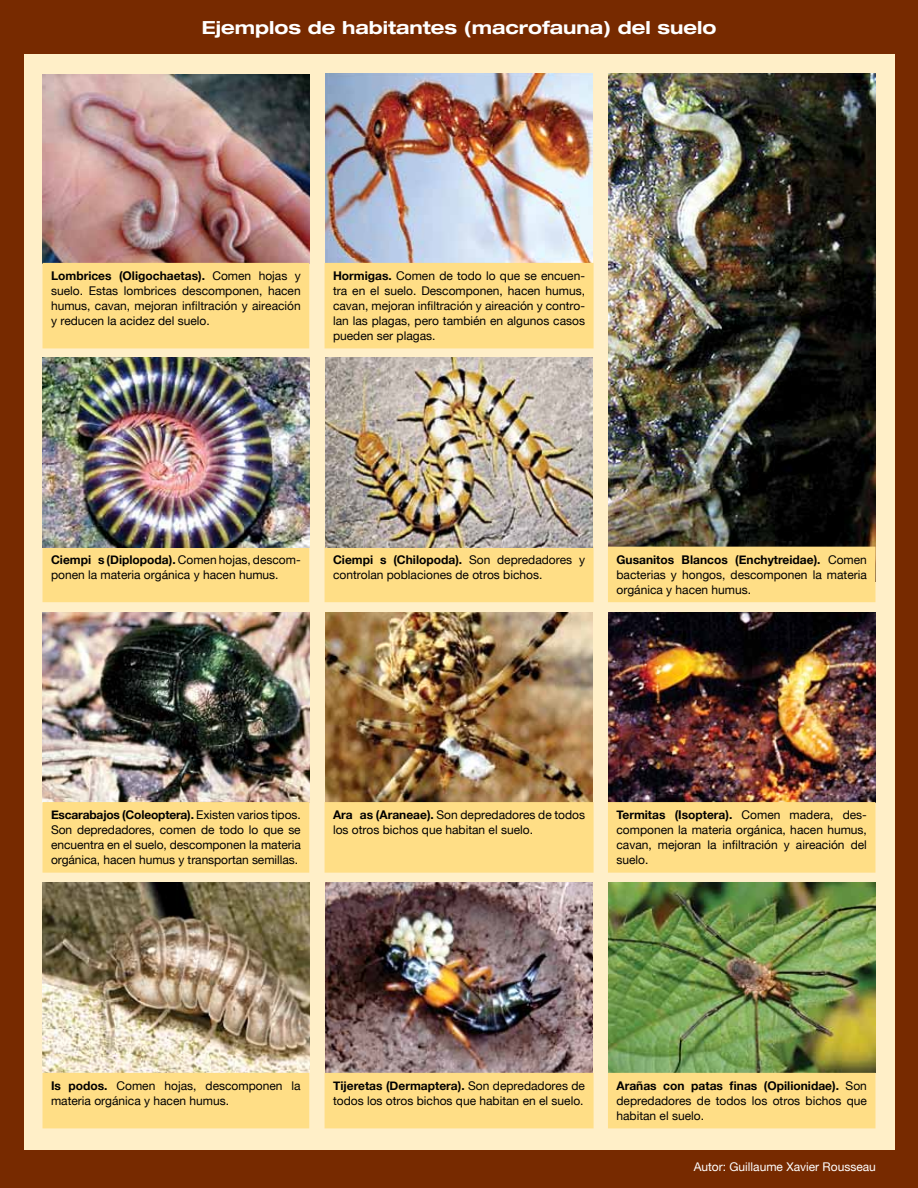
<style>
.page{position:relative;width:918px;height:1188px;background:#772a00}
.page>*{position:absolute;margin:0;border:0;box-sizing:border-box;transform-origin:0 0}
.t1{font:700 expanded 18px "Helvetica Neue";color:#fff}
.t2{font:12px/15px "Helvetica Neue";color:#000;text-align:justify}
.t3{font:12px "Helvetica Neue";color:#fff}
.s1{font-weight:700}
</style>
<div class="page">
<div style="left:25px;top:54px;width:870px;height:1095px;background:#ffefc8"></div>
<img style="left:43px;top:74px;width:266px;height:189px">
<img style="left:325px;top:74px;width:267px;height:189px">
<img style="left:609px;top:74px;width:266px;height:473px">
<img style="left:43px;top:613px;width:266px;height:189px">
<img style="left:325px;top:613px;width:267px;height:189px">
<img style="left:609px;top:613px;width:266px;height:189px">
<div style="left:43px;top:547px;width:832px;height:55px;background:#ffde86"></div>
<div style="left:43px;top:802px;width:832px;height:71px;background:#ffde86"></div>
<img style="left:43px;top:357px;width:266px;height:190px">
<img style="left:325px;top:357px;width:267px;height:190px">
<img style="left:43px;top:883px;width:266px;height:190px">
<img style="left:325px;top:883px;width:267px;height:190px">
<img style="left:609px;top:883px;width:266px;height:190px">
<div style="left:43px;top:1073px;width:832px;height:55px;background:#ffde86"></div>
<div style="left:43px;top:263px;width:551px;height:85px;background:#ffde86"></div>
<h1 class="t1" style="left:202px;top:16px;width:516px">Ejemplos de habitantes (macrofauna) del suelo</h1>
<p class="t2" style="left:51px;top:268px;width:251px"><span class="s1">Lombrices (Oligochaetas).</span> Comen hojas y suelo. Estas lombrices descomponen, hacen humus, cavan, mejoran infiltración y aireación y reducen la acidez del suelo.</p>
<p class="t2" style="left:333px;top:268px;width:254px"><span class="s1">Hormigas.</span> Comen de todo lo que se encuen&shy;tra en el suelo. Descomponen, hacen humus, cavan, mejoran infiltración y aireación y contro&shy;lan las plagas, pero también en algunos casos pueden ser plagas.</p>
<p class="t2" style="left:51px;top:552px;width:251px"><span class="s1">Ciempiés (Diplopoda).</span> Comen hojas, descom&shy;ponen la materia orgánica y hacen humus.</p>
<p class="t2" style="left:333px;top:552px;width:254px"><span class="s1">Ciempiés (Chilopoda).</span> Son depredadores y controlan poblaciones de otros bichos.</p>
<p class="t2" style="left:616px;top:552px;width:252px"><span class="s1">Gusanitos Blancos (Enchytreidae).</span> Comen bacterias y hongos, descomponen la materia orgánica y hacen humus.</p>
<p class="t2" style="left:51px;top:807px;width:251px"><span class="s1">Escarabajos (Coleoptera).</span> Existen varios tipos.<br>Son depredadores, comen de todo lo que se encuentra en el suelo, descomponen la materia orgánica, hacen humus y transportan semillas.</p>
<p class="t2" style="left:333px;top:807px;width:254px"><span class="s1">Arañas (Araneae).</span> Son depredadores de todos los otros bichos que habitan el suelo.</p>
<p class="t2" style="left:616px;top:807px;width:252px"><span class="s1">Termitas (Isoptera).</span> Comen madera, des&shy;componen la materia orgánica, hacen humus, cavan, mejoran la infiltración y aireación del suelo.</p>
<p class="t2" style="left:51px;top:1078px;width:251px"><span class="s1">Isópodos.</span> Comen hojas, descomponen la materia orgánica y hacen humus.</p>
<p class="t2" style="left:333px;top:1078px;width:254px"><span class="s1">Tijeretas (Dermaptera).</span> Son depredadores de todos los otros bichos que habitan en el suelo.</p>
<p class="t2" style="left:616px;top:1078px;width:252px"><span class="s1">Arañas con patas finas (Opilionidae).</span> Son depredadores de todos los otros bichos que habitan el suelo.</p>
<p class="t3" style="left:694px;top:1159px;width:184px">Autor: Guillaume Xavier Rousseau</p>
</div>
